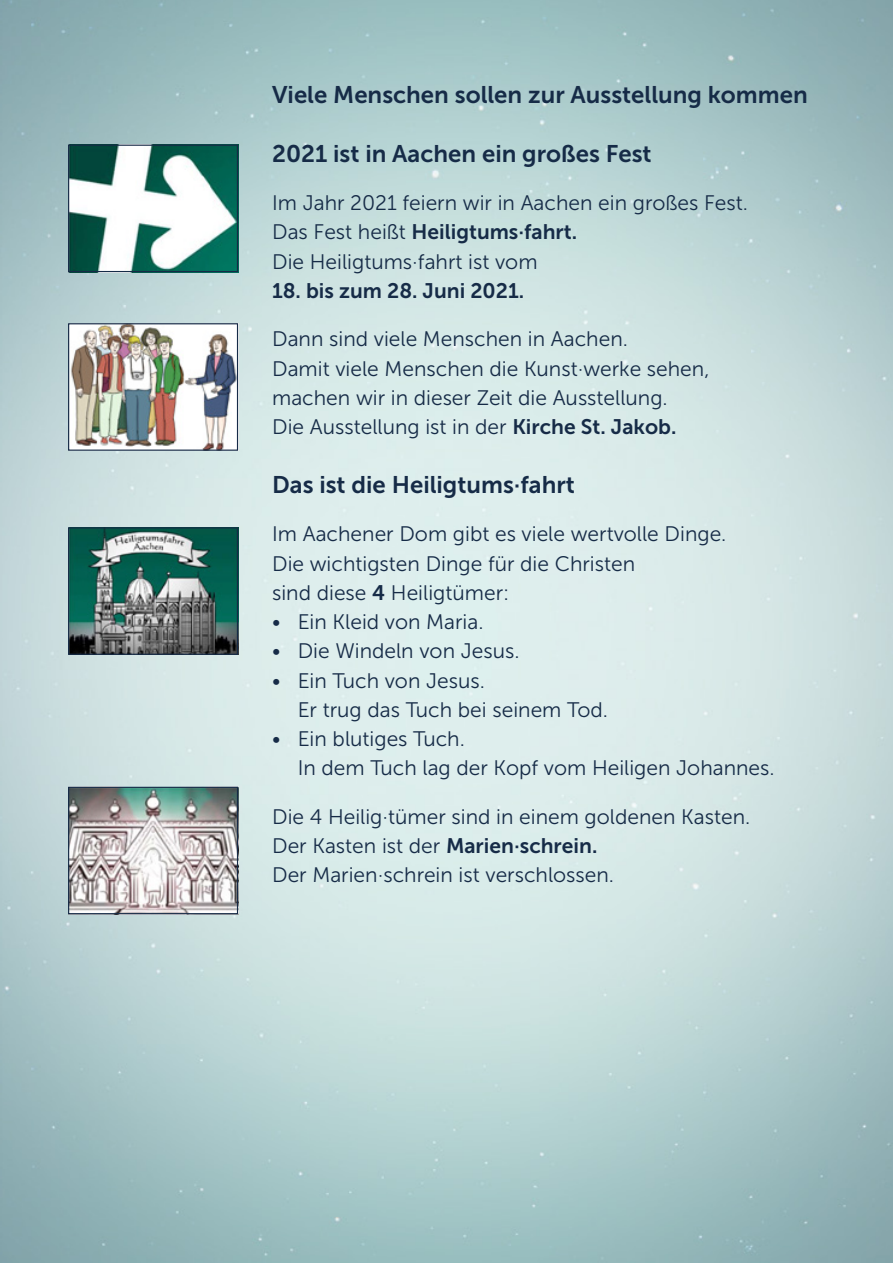
<style>
.page{position:relative;width:893px;height:1263px;background:#fff}
.page>*{position:absolute;margin:0;border:0;box-sizing:border-box;transform-origin:0 0}
.t1{font:24px "Museo Sans 700";color:#162b47}
.t2{font:21px/29.2px "Museo Sans 300";color:#162b47}
.t3{font:21px "Museo Sans 700";color:#162b47}
.s1{font-family:"Museo Sans 300"}
.s2{font-family:"Museo Sans 700"}
</style>
<div class="page">
<img style="left:0;top:0;width:893px;height:1263px">
<img style="left:70px;top:147px;width:166px;height:123px">
<div style="left:68px;top:145px;width:170px;height:127px;border:1px solid #162b47"></div>
<img style="left:70px;top:325px;width:166px;height:124px">
<div style="left:68px;top:323px;width:170px;height:128px;border:1px solid #162b47"></div>
<img style="left:70px;top:529px;width:166px;height:124px">
<div style="left:68px;top:527px;width:170px;height:128px;border:1px solid #162b47"></div>
<img style="left:70px;top:789px;width:166px;height:123px">
<div style="left:68px;top:787px;width:170px;height:127px;border:1px solid #162b47"></div>
<p class="t1" style="left:272px;top:81px;width:537px">Viele Menschen sollen zur Ausstellung kommen</p>
<p class="t1" style="left:272px;top:140px;width:381px">2021 ist in Aachen ein großes Fest</p>
<p class="t2" style="left:272px;top:188px;width:477px">Im Jahr 2021 feiern wir in Aachen ein großes Fest.</p>
<p class="t3" style="left:272px;top:221px;width:304px"><span class="s1">Das Fest heißt</span> Heiligtums·fahrt.</p>
<p class="t2" style="left:272px;top:247px;width:267px">Die Heiligtums·fahrt ist vom</p>
<p class="t3" style="left:272px;top:279px;width:251px">18. bis zum 28. Juni 2021.</p>
<p class="t2" style="left:272px;top:325px;width:439px">Dann sind viele Menschen in Aachen.<br>Damit viele Menschen die Kunst·werke sehen, machen wir in dieser Zeit die Ausstellung.<br>Die Ausstellung ist in der <span class="s2">Kirche St. Jakob.</span></p>
<p class="t1" style="left:272px;top:471px;width:304px">Das ist die Heiligtums·fahrt</p>
<p class="t2" style="left:272px;top:520px;width:456px">Im Aachener Dom gibt es viele wertvolle Dinge.<br>Die wichtigsten Dinge für die Christen<br>sind diese <span class="s2">4</span> Heiligtümer:</p>
<p class="t2" style="left:272px;top:607px;width:213px">• Ein Kleid von Maria.</p>
<p class="t2" style="left:272px;top:637px;width:249px">• Die Windeln von Jesus.</p>
<p class="t2" style="left:298px;top:666px;width:312px;text-indent:-26px">• Ein Tuch von Jesus.<br>Er trug das Tuch bei seinem Tod.</p>
<p class="t2" style="left:298px;top:724px;width:479px;text-indent:-26px">• Ein blutiges Tuch.<br>In dem Tuch lag der Kopf vom Heiligen Johannes.</p>
<p class="t2" style="left:272px;top:802px;width:480px">Die 4 Heilig·tümer sind in einem goldenen Kasten.<br>Der Kasten ist der <span class="s2">Marien·schrein.<br></span>Der Marien·schrein ist verschlossen.</p>
</div>
